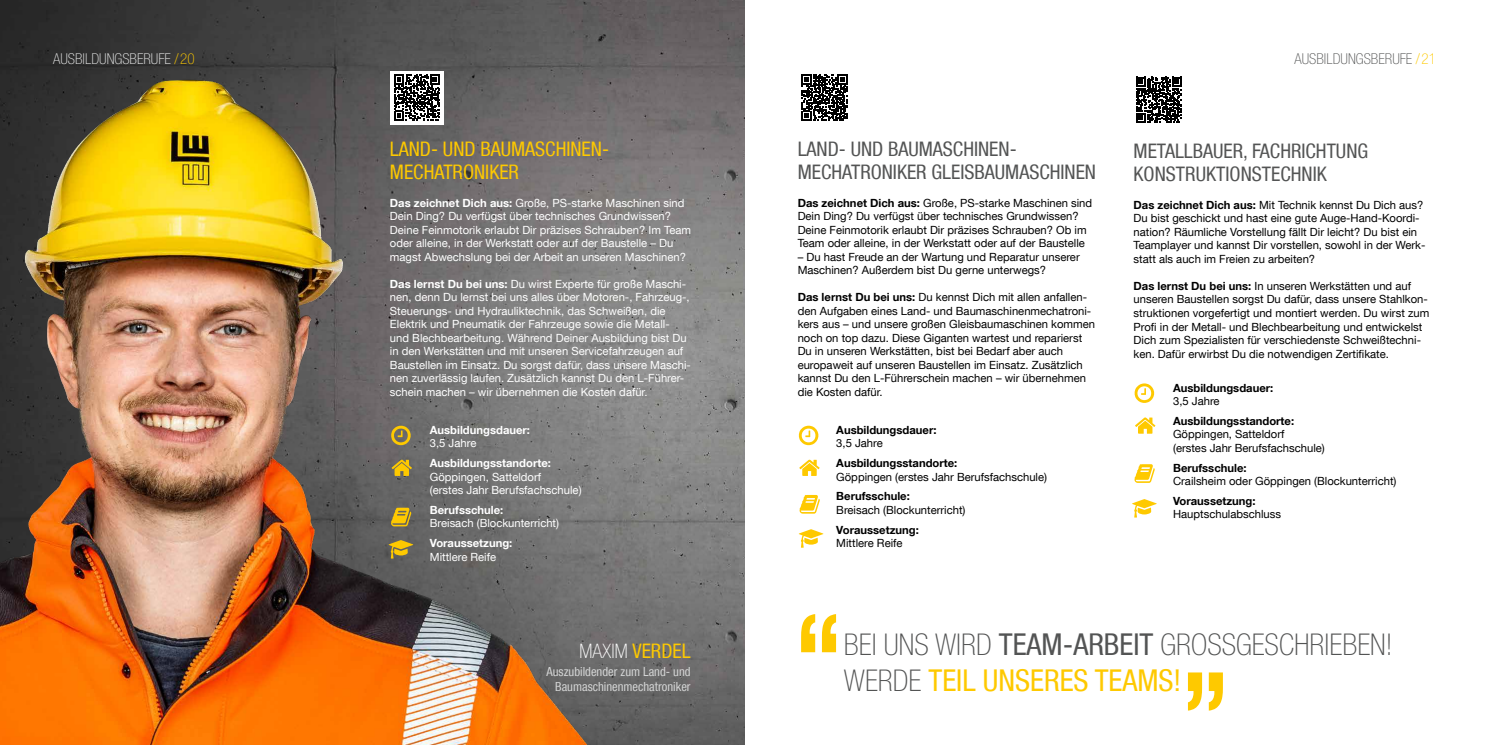
<style>
.page{position:relative;width:1489px;height:745px;background:#fff}
.page>*{position:absolute;margin:0;border:0;box-sizing:border-box;transform-origin:0 0}
.t1{font:700 condensed 118.75px "Helvetica Neue LT Com";color:#fec900;scale:.9 1}
.t2{font:100 condensed 30px "Helvetica Neue LT Pro";color:#535454}
.t3{font:condensed 30px "Helvetica Neue LT Com";color:#fec900}
.t4{font:condensed 20px/22.5px "Helvetica Neue LT Com";color:#535454}
.t5{font:condensed 20px/22.5px "Helvetica Neue LT Com";color:#fec900}
.t6{font:100 condensed 15px "Helvetica Neue LT Pro";color:#e9eaea}
.t7{font:100 condensed 15px "Helvetica Neue LT Pro";color:#535454}
.t8{font:condensed 12.5px/15px "Helvetica Neue LT Com";color:#d4d5d5;text-align:right}
.t9{font:11.25px/13.5px "Helvetica Neue LT Com";color:#000}
.t10{font:11.25px/13.5px "Helvetica Neue LT Com";color:#fff}
.t11{font:700 11.25px "Helvetica Neue LT Com";color:#000}
.t12{font:700 11.25px "Helvetica Neue LT Com";color:#fff}
.s1{color:#fec900}
.s2{font-weight:700}
.s3{font-family:"Helvetica Neue LT Pro";font-weight:100;color:#fff}
.s4{font-family:"Helvetica Neue LT Com";font-weight:400}
.s5{font-family:"Helvetica Neue LT Pro";font-weight:100;color:#535454}
</style>
<div class="page">
<img style="left:0;top:0;width:744px;height:744px">
<img style="left:0;top:73px;width:724px;height:671px">
<svg style="left:801px;top:75px;width:46px;height:45px"></svg>
<svg style="left:1136px;top:77px;width:45px;height:45px"></svg>
<div style="left:390px;top:71px;width:53px;height:53px;background:linear-gradient(to right,#fff,#fff)"></div>
<svg style="left:394px;top:75px;width:45px;height:45px"></svg>
<svg style="left:799px;top:459px;width:20px;height:16px"></svg>
<svg style="left:799px;top:494px;width:20px;height:19px"></svg>
<svg style="left:798px;top:425px;width:20px;height:20px"></svg>
<svg style="left:798px;top:529px;width:25px;height:18px"></svg>
<svg style="left:1135px;top:417px;width:20px;height:16px"></svg>
<svg style="left:1134px;top:464px;width:20px;height:18px"></svg>
<svg style="left:1134px;top:383px;width:20px;height:19px"></svg>
<svg style="left:1132px;top:499px;width:24px;height:18px"></svg>
<svg style="left:391px;top:459px;width:21px;height:16px"></svg>
<svg style="left:391px;top:507px;width:20px;height:19px"></svg>
<svg style="left:391px;top:425px;width:20px;height:20px"></svg>
<svg style="left:389px;top:539px;width:24px;height:19px"></svg>
<h3 class="t6" style="left:53px;top:50px;width:143px">AUSBILDUNGSBERUFE <span class="s1">/20</span></h3>
<h3 class="t5" style="left:390px;top:137px;width:220px">LAND- UND BAUMASCHINEN-<br>MECHATRONIKER</h3>
<p class="t10" style="left:390px;top:195px;width:302px"><span class="s2">Das zeichnet Dich aus:</span> Große, PS-starke Maschinen sind Dein Ding? Du verfügst über technisches Grundwissen?<br>Deine Feinmotorik erlaubt Dir präzises Schrauben? Im Team oder alleine, in der Werkstatt oder auf der Baustelle – Du magst Abwechslung bei der Arbeit an unseren Maschinen?</p>
<p class="t10" style="left:390px;top:276px;width:302px"><span class="s2">Das lernst Du bei uns:</span> Du wirst Experte für große Maschi&shy;nen, denn Du lernst bei uns alles über Motoren-, Fahrzeug-, Steuerungs- und Hydrauliktechnik, das Schweißen, die Elektrik und Pneumatik der Fahrzeuge sowie die Metall&shy;und Blechbearbeitung. Während Deiner Ausbildung bist Du in den Werkstätten und mit unseren Servicefahrzeugen auf Baustellen im Einsatz. Du sorgst dafür, dass unsere Maschi&shy;nen zuverlässig laufen. Zusätzlich kannst Du den L-Führer&shy;schein machen – wir übernehmen die Kosten dafür.</p>
<p class="t12" style="left:430px;top:422px;width:102px">Ausbildungsdauer:</p>
<p class="t10" style="left:430px;top:436px;width:48px">3,5 Jahre</p>
<p class="t12" style="left:430px;top:455px;width:123px">Ausbildungsstandorte:</p>
<p class="t10" style="left:430px;top:469px;width:153px">Göppingen, Satteldorf<br>(erstes Jahr Berufsfachschule)</p>
<p class="t12" style="left:430px;top:502px;width:75px">Berufsschule:</p>
<p class="t10" style="left:430px;top:516px;width:131px">Breisach (Blockunterricht)</p>
<p class="t12" style="left:430px;top:535px;width:84px">Voraussetzung:</p>
<p class="t10" style="left:430px;top:549px;width:68px">Mittlere Reife</p>
<h3 class="t5" style="left:579px;top:639px;width:113px"><span class="s3">MAXIM</span> VERDEL</h3>
<p class="t8" style="left:546px;top:663px;width:145px">Auszubildender zum Land- und<br>Baumaschinenmechatroniker</p>
<h3 class="t4" style="left:797px;top:137px;width:300px">LAND- UND BAUMASCHINEN-<br>MECHATRONIKER GLEISBAUMASCHINEN</h3>
<p class="t9" style="left:797px;top:195px;width:296px"><span class="s2">Das zeichnet Dich aus:</span> Große, PS-starke Maschinen sind Dein Ding? Du verfügst über technisches Grundwissen?<br>Deine Feinmotorik erlaubt Dir präzises Schrauben? Ob im Team oder alleine, in der Werkstatt oder auf der Baustelle</p>
<p class="t9" style="left:797px;top:249px;width:283px">– Du hast Freude an der Wartung und Reparatur unserer<br>Maschinen? Außerdem bist Du gerne unterwegs?</p>
<p class="t9" style="left:797px;top:290px;width:299px"><span class="s2">Das lernst Du bei uns:</span> Du kennst Dich mit allen anfallen&shy;den Aufgaben eines Land- und Baumaschinenmechatroni&shy;kers aus – und unsere großen Gleisbaumaschinen kommen noch on top dazu. Diese Giganten wartest und reparierst Du in unseren Werkstätten, bist bei Bedarf aber auch europaweit auf unseren Baustellen im Einsatz. Zusätzlich kannst Du den L-Führerschein machen – wir übernehmen die Kosten dafür.</p>
<p class="t11" style="left:836px;top:422px;width:102px">Ausbildungsdauer:</p>
<p class="t9" style="left:836px;top:436px;width:48px">3,5 Jahre</p>
<p class="t11" style="left:836px;top:455px;width:123px">Ausbildungsstandorte:</p>
<p class="t9" style="left:836px;top:469px;width:212px">Göppingen (erstes Jahr Berufsfachschule)</p>
<p class="t11" style="left:836px;top:489px;width:75px">Berufsschule:</p>
<p class="t9" style="left:836px;top:502px;width:131px">Breisach (Blockunterricht)</p>
<p class="t11" style="left:836px;top:522px;width:84px">Voraussetzung:</p>
<p class="t9" style="left:836px;top:535px;width:68px">Mittlere Reife</p>
<h3 class="t7" style="left:1294px;top:50px;width:143px">AUSBILDUNGSBERUFE <span class="s1">/21</span></h3>
<h3 class="t4" style="left:1133px;top:140px;width:236px">METALLBAUER, FACHRICHTUNG<br>KONSTRUKTIONSTECHNIK</h3>
<p class="t9" style="left:1133px;top:198px;width:293px"><span class="s2">Das zeichnet Dich aus:</span> Mit Technik kennst Du Dich aus?<br>Du bist geschickt und hast eine gute Auge-Hand-Koordi&shy;nation? Räumliche Vorstellung fällt Dir leicht? Du bist ein Teamplayer und kannst Dir vorstellen, sowohl in der Werk&shy;statt als auch im Freien zu arbeiten?</p>
<p class="t9" style="left:1133px;top:279px;width:297px"><span class="s2">Das lernst Du bei uns:</span> In unseren Werkstätten und auf unseren Baustellen sorgst Du dafür, dass unsere Stahlkon&shy;struktionen vorgefertigt und montiert werden. Du wirst zum Profi in der Metall- und Blechbearbeitung und entwickelst Dich zum Spezialisten für verschiedenste Schweißtechni&shy;ken. Dafür erwirbst Du die notwendigen Zertifikate.</p>
<p class="t11" style="left:1172px;top:380px;width:102px">Ausbildungsdauer:</p>
<p class="t9" style="left:1172px;top:394px;width:48px">3,5 Jahre</p>
<p class="t11" style="left:1172px;top:413px;width:123px">Ausbildungsstandorte:</p>
<p class="t9" style="left:1172px;top:427px;width:153px">Göppingen, Satteldorf<br>(erstes Jahr Berufsfachschule)</p>
<p class="t11" style="left:1172px;top:460px;width:75px">Berufsschule:</p>
<p class="t9" style="left:1172px;top:474px;width:225px">Crailsheim oder Göppingen (Blockunterricht)</p>
<p class="t11" style="left:1172px;top:493px;width:84px">Voraussetzung:</p>
<p class="t9" style="left:1172px;top:507px;width:109px">Hauptschulabschluss</p>
<h1 class="t1" style="left:793px;top:585px;width:56px">“</h1>
<h2 class="t2" style="left:844px;top:626px;width:550px">BEI UNS WIRD <span class="s4">TEAM-ARBEIT</span> GROSSGESCHRIEBEN!</h2>
<h2 class="t3" style="left:844px;top:662px;width:339px"><span class="s5">WERDE</span> TEIL UNSERES TEAMS!</h2>
<h1 class="t1" style="left:1230px;top:738px;width:56px;rotate:-180deg">“</h1>
</div>
